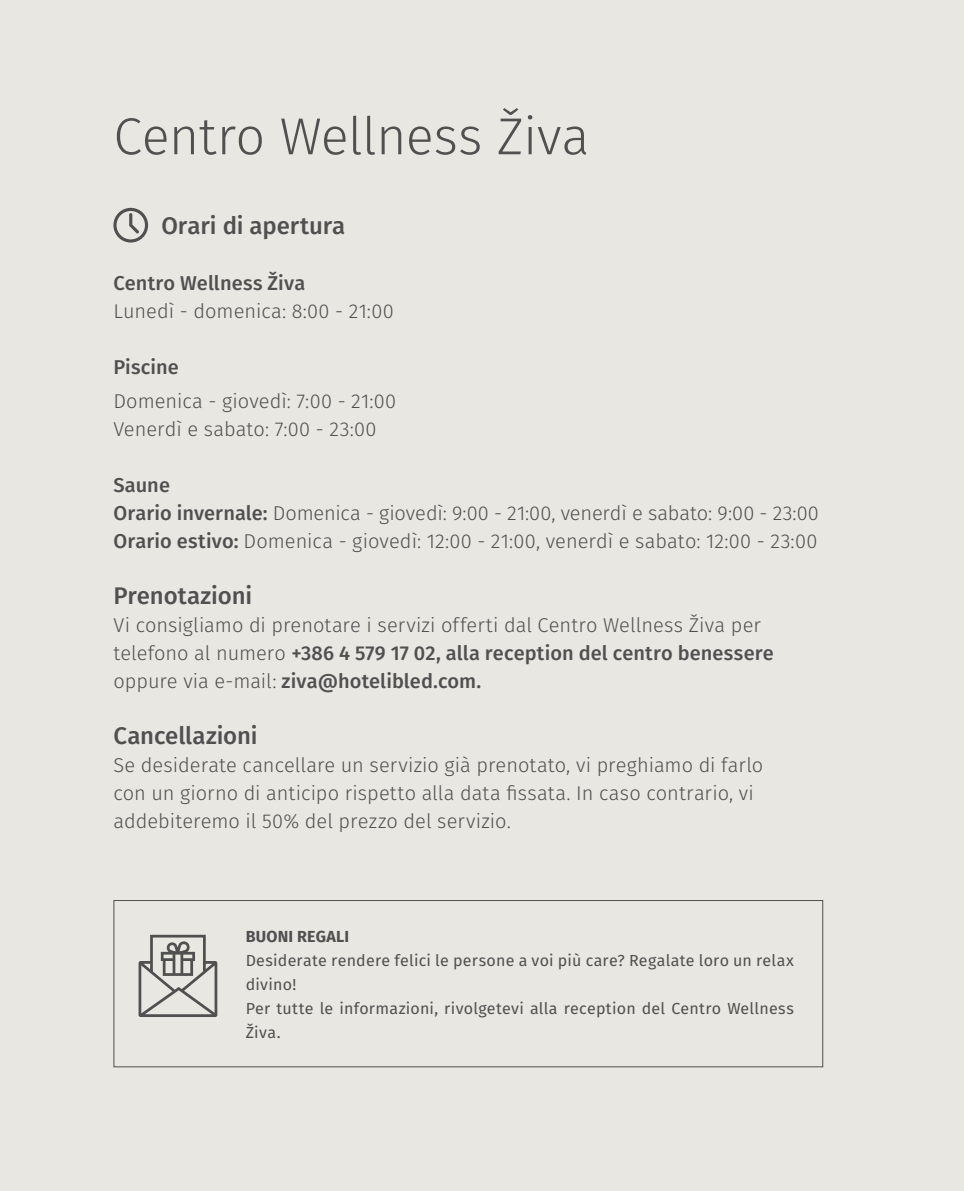
<style>
.page{position:relative;width:964px;height:1191px;background:#e8e7e1}
.page>*{position:absolute;margin:0;border:0;box-sizing:border-box;transform-origin:0 0}
.t1{font:300 52px "Fira Sans";letter-spacing:-.01em;color:#58595b}
.t2{font:500 24px "Fira Sans";letter-spacing:-.005em;color:#58595b}
.t3{font:300 20px/28px "Fira Sans";color:#58595b}
.t4{font:500 20px "Fira Sans";letter-spacing:.005em;color:#58595b}
.t5{font:16px/24px "Fira Sans";letter-spacing:.015em;color:#58595b}
.t6{font:700 16px "Fira Sans";letter-spacing:.015em;color:#58595b}
.s1{font-weight:500}
</style>
<div class="page">
<div style="left:113px;top:900px;width:710px;height:167px;border:1px solid #58595b"></div>
<svg style="left:139px;top:934px;width:78px;height:83px"></svg>
<svg style="left:113px;top:208px;width:35px;height:34px"></svg>
<h1 class="t1" style="left:113px;top:100px;width:477px">Centro Wellness Živa</h1>
<p class="t2" style="left:161px;top:209px;width:185px">Orari di apertura</p>
<p class="t4" style="left:113px;top:269px;width:193px">Centro Wellness Živa</p>
<p class="t3" style="left:113px;top:299px;width:282px">Lunedì - domenica: 8:00 - 21:00</p>
<p class="t4" style="left:113px;top:353px;width:67px">Piscine</p>
<p class="t3" style="left:113px;top:388px;width:284px">Domenica - giovedì: 7:00 - 21:00<br>Venerdì e sabato: 7:00 - 23:00</p>
<p class="t3" style="left:113px;top:472px;width:707px"><span class="s1">Saune<br>Orario invernale:</span> Domenica - giovedì: 9:00 - 21:00, venerdì e sabato: 9:00 - 23:00<br><span class="s1">Orario estivo:</span> Domenica - giovedì: 12:00 - 21:00, venerdì e sabato: 12:00 - 23:00</p>
<p class="t2" style="left:113px;top:579px;width:140px">Prenotazioni</p>
<p class="t3" style="left:113px;top:612px;width:662px">Vi consigliamo di prenotare i servizi offerti dal Centro Wellness Živa per telefono al numero <span class="s1">+386 4 579 17 02, alla reception del centro benessere </span>oppure via e-mail: <span class="s1">ziva@hotelibled.com.</span></p>
<p class="t2" style="left:113px;top:719px;width:146px">Cancellazioni</p>
<p class="t3" style="left:113px;top:752px;width:651px">Se desiderate cancellare un servizio già prenotato, vi preghiamo di farlo con un giorno di anticipo rispetto alla data fissata. In caso contrario, vi addebiteremo il 50% del prezzo del servizio.</p>
<p class="t6" style="left:246px;top:925px;width:105px">BUONI REGALI</p>
<p class="t5" style="left:246px;top:949px;width:550px">Desiderate rendere felici le persone a voi più care? Regalate loro un relax divino!<br>Per tutte le informazioni, rivolgetevi alla reception del Centro Wellness Živa.</p>
</div>
